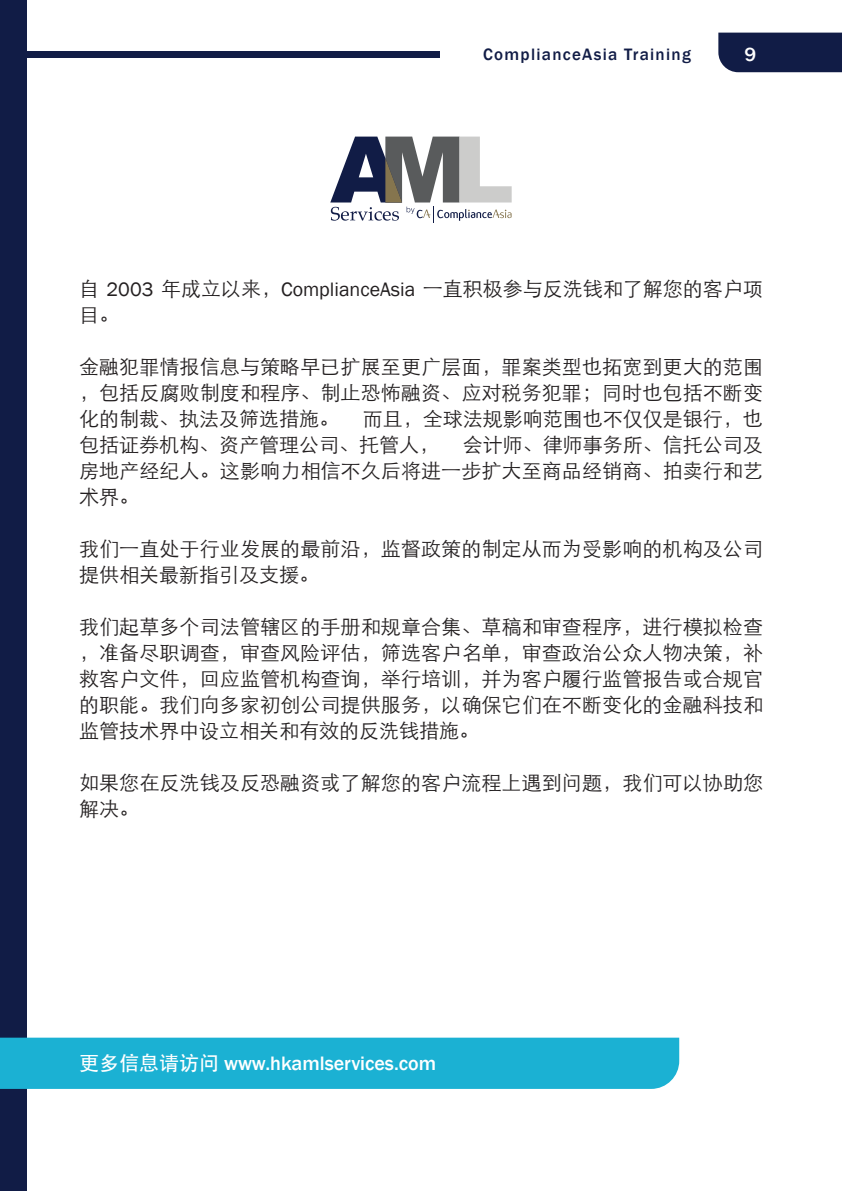
<style>
.page{position:relative;width:842px;height:1191px;background:#fff}
.page>*{position:absolute;margin:0;border:0;box-sizing:border-box;transform-origin:0 0}
.t1{font:300 20px/26px "ST Heiti SC";letter-spacing:.005em;color:#231f20}
.t2{font:500 20px "Franklin Gothic";color:#fff}
.t3{font:500 17px "Franklin Gothic";letter-spacing:.075em;color:#111c46}
.s1{font-family:"Franklin Gothic";font-weight:400}
.s2{font-family:"ST Heiti SC"}
</style>
<div class="page">
<div style="left:0;top:0;width:26px;height:1191px;background:#111c46"></div>
<svg style="left:330px;top:137px;width:182px;height:85px"></svg>
<div style="left:0;top:52px;width:440px;height:6px;background:#111c46"></div>
<div style="left:718px;top:33px;width:124px;height:39px;background:#111c46"></div>
<div style="left:0;top:1037px;width:679px;height:52px;background:#1bb1d3"></div>
<p class="t3" style="left:483px;top:44px;width:209px">ComplianceAsia Training</p>
<p class="t2" style="left:745px;top:42px;width:13px">9</p>
<p class="t1" style="left:79px;top:274px;width:685px">自 <span class="s1">2003</span> 年成立以来，<span class="s1">ComplianceAsia</span> 一直积极参与反洗钱和了解您的客户项目。</p>
<p class="t1" style="left:79px;top:352px;width:685px;text-align:justify">金融犯罪情报信息与策略早已扩展至更广层面，罪案类型也拓宽到更大的范围，包括反腐败制度和程序、制止恐怖融资、应对税务犯罪；同时也包括不断变化的制裁、执法及筛选措施。 而且，全球法规影响范围也不仅仅是银行，也包括证券机构、资产管理公司、托管人， 会计师、律师事务所、信托公司及房地产经纪人。这影响力相信不久后将进一步扩大至商品经销商、拍卖行和艺术界。</p>
<p class="t1" style="left:79px;top:534px;width:685px">我们一直处于行业发展的最前沿，监督政策的制定从而为受影响的机构及公司提供相关最新指引及支援。</p>
<p class="t1" style="left:79px;top:612px;width:685px;text-align:justify">我们起草多个司法管辖区的手册和规章合集、草稿和审查程序，进行模拟检查，准备尽职调查，审查风险评估，筛选客户名单，审查政治公众人物决策，补救客户文件，回应监管机构查询，举行培训，并为客户履行监管报告或合规官的职能。我们向多家初创公司提供服务，以确保它们在不断变化的金融科技和监管技术界中设立相关和有效的反洗钱措施。</p>
<p class="t1" style="left:79px;top:768px;width:685px">如果您在反洗钱及反恐融资或了解您的客户流程上遇到问题，我们可以协助您解决。</p>
<p class="t2" style="left:79px;top:1050px;width:359px"><span class="s2">更多信息请访问</span> www.hkamlservices.com</p>
</div>
